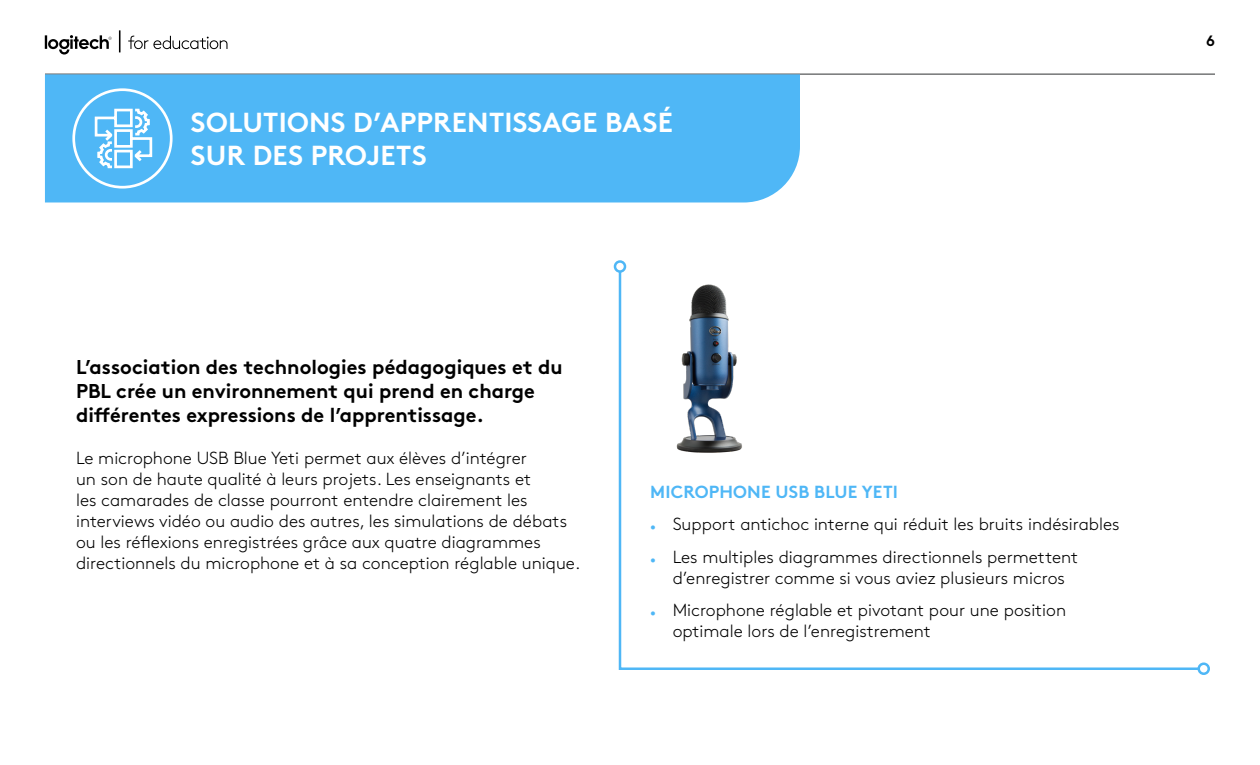
<style>
.page{position:relative;width:1260px;height:765px;background:#fff}
.page>*{position:absolute;margin:0;border:0;box-sizing:border-box;transform-origin:0 0}
.Purple_Number{font:700 27.5px/33px "Brown Pro";letter-spacing:.01em;color:#fff}
.t1{font:700 20px/24px "Brown Pro";color:#000}
.t2{font:300 17.5px/21px "Brown Pro";color:#000}
.t3{font:700 17.5px "Brown Pro";letter-spacing:.01em;color:#4fb7f6}
.t4{font:700 15px "Brown Pro";color:#000}
.s1{font-size:11.25px;color:#4fb7f6}
</style>
<div class="page">
<svg style="left:45px;top:35px;width:67px;height:20px"></svg>
<svg style="left:128px;top:36px;width:100px;height:13px"></svg>
<hr style="left:119px;top:30px;width:2px;height:22px;background:#000">
<hr style="left:45px;top:74px;width:1170px;height:1px;background:#2f3132">
<div style="left:45px;top:74px;width:755px;height:128px;background:#4fb7f6"></div>
<svg style="left:93px;top:107px;width:61px;height:63px"></svg>
<div style="left:72px;top:88px;width:101px;height:101px;border:3px solid #fff;border-radius:50%"></div>
<svg style="left:618px;top:269px;width:581px;height:402px"></svg>
<div style="left:614px;top:260px;width:12px;height:13px;border:2px solid #4fb7f6;border-radius:50%"></div>
<div style="left:1198px;top:662px;width:12px;height:13px;border:2px solid #4fb7f6;border-radius:50%"></div>
<img style="left:657px;top:269px;width:114px;height:194px">
<p class="Purple_Number" style="left:191px;top:103px;width:483px">SOLUTIONS D’APPRENTISSAGE BASÉ<br>SUR DES PROJETS</p>
<p class="t1" style="left:76px;top:353px;width:488px">L’association des technologies pédagogiques et du<br>PBL crée un environnement qui prend en charge différentes expressions de l’apprentissage.</p>
<p class="t2" style="left:76px;top:446px;width:506px">Le microphone USB Blue Yeti permet aux élèves d’intégrer<br>un son de haute qualité à leurs projets. Les enseignants et<br>les camarades de classe pourront entendre clairement les interviews vidéo ou audio des autres, les simulations de débats ou les réflexions enregistrées grâce aux quatre diagrammes directionnels du microphone et à sa conception réglable unique.</p>
<p class="t3" style="left:650px;top:478px;width:249px">MICROPHONE USB BLUE YETI</p>
<p class="t2" style="left:650px;top:513px;width:471px"><span class="s1">•</span> Support antichoc interne qui réduit les bruits indésirables</p>
<p class="t2" style="left:650px;top:545px;width:430px;text-align:center"><span class="s1">•</span> Les multiples diagrammes directionnels permettent d’enregistrer comme si vous aviez plusieurs micros</p>
<p class="t2" style="left:673px;top:598px;width:395px;text-indent:-22px"><span class="s1">•</span> Microphone réglable et pivotant pour une position optimale lors de l’enregistrement</p>
<p class="t4" style="left:1206px;top:29px;width:10px">6</p>
</div>
